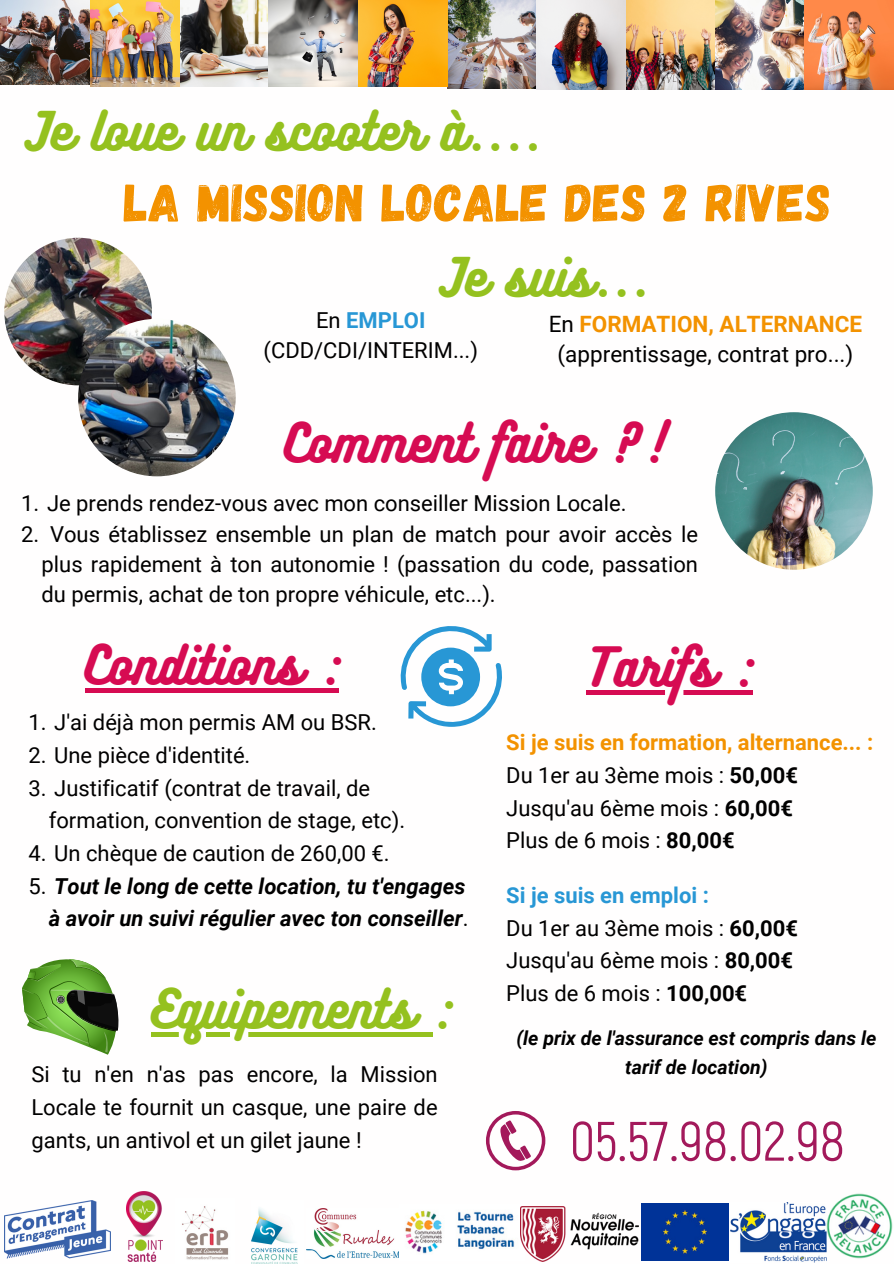
<style>
.page{position:relative;width:894px;height:1264px;background:#fff}
.page>*{position:absolute;margin:0;border:0;box-sizing:border-box;transform-origin:0 0}
.t1{font:55.35px "Akrobat";color:#a3195b}
.t2{font:53.1px "Gagalin";letter-spacing:.01em;color:#f39200}
.t3{font:48px "Bukhari Script";color:#95c11f}
.t4{font:48px "Bukhari Script";color:#d60b52}
.t5{font:22.5px/30.3px "Roboto";color:#000;text-align:center}
.t6{font:21.9px/32.7px "Roboto";color:#000}
.t7{font:italic 700 21.9px/32.7px "Roboto";color:#000;text-align:right}
.t8{font:italic 700 19.5px/28.2px "Roboto";color:#000;text-align:center}
.s1{font-weight:700;color:#2897d5}
.s2{font-weight:700;color:#f39200}
.s3{font-weight:400;font-style:normal}
.s4{font-weight:700}
</style>
<div class="page">
<img style="left:447px;top:0;width:446px;height:89px">
<img style="left:1px;top:0;width:446px;height:86px">
<img style="left:4px;top:1200px;width:106px;height:59px">
<img style="left:126px;top:1191px;width:36px;height:69px">
<img style="left:251px;top:1208px;width:47px;height:55px">
<img style="left:182px;top:1206px;width:47px;height:54px">
<img style="left:306px;top:1208px;width:93px;height:50px">
<img style="left:405px;top:1210px;width:110px;height:44px">
<img style="left:520px;top:1206px;width:118px;height:55px">
<img style="left:730px;top:1202px;width:95px;height:60px">
<img style="left:641px;top:1203px;width:87px;height:57px">
<img style="left:825px;top:1193px;width:67px;height:66px">
<img style="left:4px;top:238px;width:148px;height:147px;border-radius:50%">
<img style="left:78px;top:319px;width:158px;height:157px;border-radius:50%">
<img style="left:715px;top:412px;width:157px;height:157px;border-radius:50%">
<svg style="left:486px;top:1111px;width:59px;height:59px"></svg>
<svg style="left:22px;top:959px;width:97px;height:95px"></svg>
<svg style="left:400px;top:626px;width:102px;height:100px"></svg>
<div style="left:86px;top:688px;width:253px;height:5px;background:#d60b52"></div>
<hr style="left:585px;top:690px;width:167px;height:4px;background:#d60b52">
<svg style="left:151px;top:1032px;width:281px;height:4px"></svg>
<h4 class="t3" style="left:25px;top:100px;width:517px">Je loue un scooter à....</h4>
<h3 class="t2" style="left:124px;top:168px;width:708px">LA MISSION LOCALE DES 2 RIVES</h3>
<h4 class="t3" style="left:440px;top:246px;width:211px">Je suis...</h4>
<h4 class="t6" style="left:263px;top:306px;width:216px;line-height:29.7px;text-align:center">En <span class="s1">EMPLOI </span>(CDD/CDI/INTERIM...)</h4>
<h4 class="t5" style="left:548px;top:309px;width:315px">En <span class="s2">FORMATION, ALTERNANCE </span>(apprentissage, contrat pro...)</h4>
<h4 class="t4" style="left:285px;top:411px;width:382px">Comment faire ?!</h4>
<h4 class="t6" style="left:21px;top:487px;width:606px">1. Je prends rendez-vous avec mon conseiller Mission Locale.</h4>
<h4 class="t6" style="left:42px;top:519px;width:657px;line-height:30.3px;text-align:justify;text-indent:8px">Vous établissez ensemble un plan de match pour avoir accès le plus rapidement à ton autonomie ! (passation du code, passation du permis, achat de ton propre véhicule, etc...).</h4>
<p class="t6" style="left:21px;top:518px;width:20px">2.</p>
<p class="t4" style="left:86px;top:633px;width:255px">Conditions :</p>
<h3 class="t6" style="left:28px;top:706px;width:350px">1. J'ai déjà mon permis AM ou BSR.</h3>
<p class="t6" style="left:28px;top:739px;width:223px">2. Une pièce d'identité.</p>
<h4 class="t6" style="left:49px;top:772px;width:357px;text-indent:-20px">3. Justificatif (contrat de travail, de formation, convention de stage, etc).</h4>
<h1 class="t6" style="left:28px;top:837px;width:362px">4. Un chèque de caution de 260,00 €.</h1>
<p class="t7" style="left:28px;top:869px;width:441px"><span class="s3">5.</span> Tout le long de cette location, tu t'engages à avoir un suivi régulier avec ton conseiller<span class="s3">.</span></p>
<p class="t3" style="left:151px;top:977px;width:302px">Equipements :</p>
<p class="t6" style="left:31px;top:1058px;width:407px;text-align:justify">Si tu n'en n'as pas encore, la Mission Locale te fournit un casque, une paire de gants, un antivol et un gilet jaune !</p>
<p class="t4" style="left:585px;top:635px;width:168px">Tarifs :</p>
<p class="t6" style="left:506px;top:726px;width:368px"><span class="s2">Si je suis en formation, alternance... :<br></span>Du 1er au 3ème mois : <span class="s4">50,00€<br></span>Jusqu'au 6ème mois : <span class="s4">60,00€<br></span>Plus de 6 mois : <span class="s4">80,00€</span></p>
<p class="t6" style="left:506px;top:879px;width:293px"><span class="s1">Si je suis en emploi :<br></span>Du 1er au 3ème mois : <span class="s4">60,00€<br></span>Jusqu'au 6ème mois : <span class="s4">80,00€<br></span>Plus de 6 mois : <span class="s4">100,00€</span></p>
<p class="t8" style="left:516px;top:1024px;width:361px">(le prix de l'assurance est compris dans le tarif de location)</p>
<p class="t1" style="left:569px;top:1105px;width:276px">05.57.98.02.98</p>
</div>
